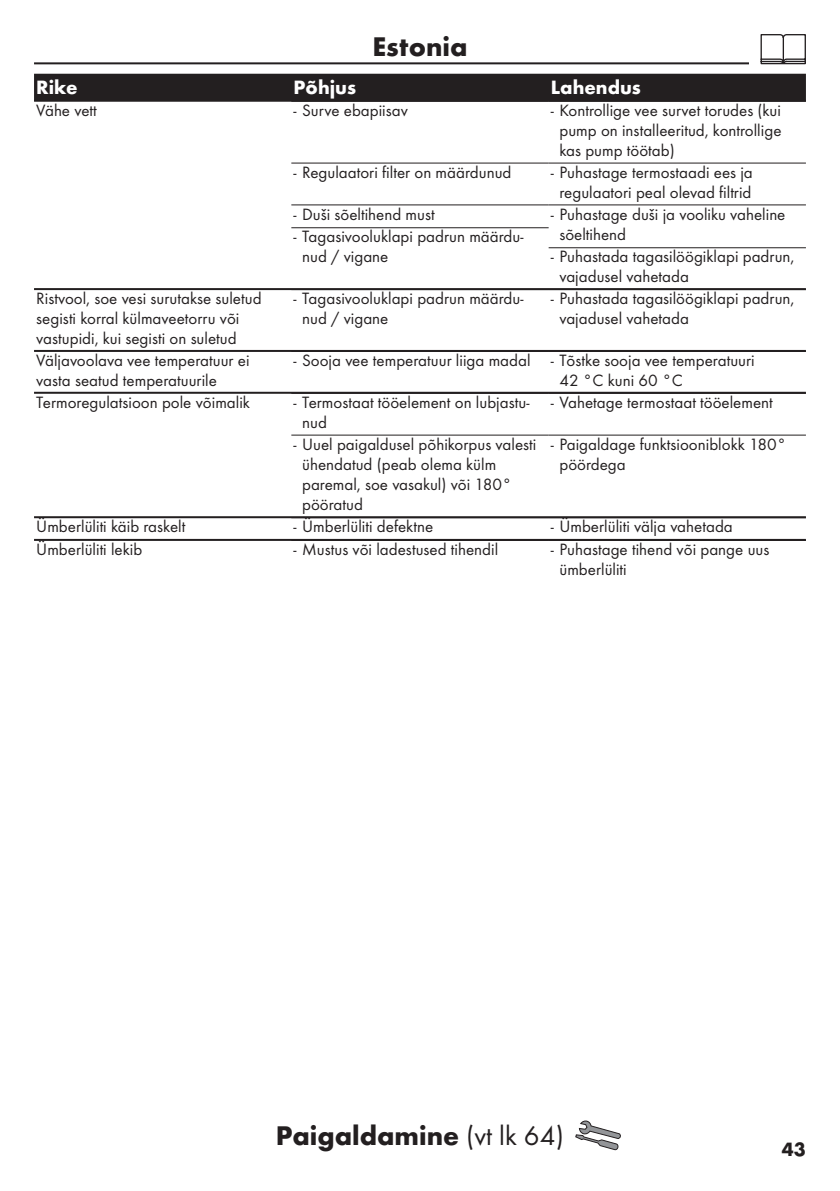
<style>
.page{position:relative;width:840px;height:1191px;background:#fff}
.page>*{position:absolute;margin:0;border:0;box-sizing:border-box;transform-origin:0 0}
.Montage_mit_Symbol_Rechts_ET{font:700 28px "Futura TOT";color:#231f20}
.Sprache_Rahmenwechsel_2_ET{font:700 28px "Futura TOT";color:#231f20}
.Tabelle_Kopf_ET{font:700 20px "Futura TOT";color:#fff}
.t1{font:700 20px "Futura TOT";color:#231f20}
.Tabelle_Spalte_ET{font:17px/20px "Futura TOT Boo";color:#231f20}
.s1{font-family:"Futura TOT Boo";font-weight:400}
</style>
<div class="page">
<hr style="left:34px;top:62px;width:771px;height:2px;background:#231f20">
<div style="left:748px;top:34px;width:68px;height:34px;background:#fff"></div>
<svg style="left:760px;top:34px;width:45px;height:30px"></svg>
<svg style="left:575px;top:1120px;width:45px;height:30px"></svg>
<div style="left:34px;top:74px;width:771px;height:26px;background:#231f20"></div>
<hr style="left:34px;top:100px;width:771px;height:2px;background:#231f20">
<hr style="left:291px;top:163px;width:257px;height:1px;background:#231f20">
<hr style="left:548px;top:163px;width:257px;height:1px;background:#231f20">
<hr style="left:291px;top:204px;width:257px;height:1px;background:#231f20">
<hr style="left:291px;top:227px;width:257px;height:1px;background:#231f20">
<hr style="left:548px;top:204px;width:257px;height:1px;background:#231f20">
<hr style="left:548px;top:247px;width:257px;height:1px;background:#231f20">
<hr style="left:34px;top:288px;width:771px;height:2px;background:#231f20">
<hr style="left:34px;top:350px;width:771px;height:2px;background:#231f20">
<hr style="left:34px;top:392px;width:771px;height:2px;background:#231f20">
<hr style="left:291px;top:434px;width:257px;height:1px;background:#231f20">
<hr style="left:548px;top:434px;width:257px;height:1px;background:#231f20">
<hr style="left:34px;top:516px;width:771px;height:2px;background:#231f20">
<hr style="left:34px;top:539px;width:771px;height:2px;background:#231f20">
<p class="Sprache_Rahmenwechsel_2_ET" style="left:372px;top:29px;width:96px">Estonia</p>
<p class="Tabelle_Kopf_ET" style="left:36px;top:75px;width:43px">Rike</p>
<p class="Tabelle_Kopf_ET" style="left:293px;top:75px;width:64px">Põhjus</p>
<p class="Tabelle_Kopf_ET" style="left:550px;top:75px;width:91px">Lahendus</p>
<p class="Tabelle_Spalte_ET" style="left:36px;top:100px;width:62px">Vähe vett</p>
<p class="Tabelle_Spalte_ET" style="left:293px;top:100px;width:116px">- Surve ebapiisav</p>
<p class="Tabelle_Spalte_ET" style="left:559px;top:100px;width:223px;text-align:justify;text-indent:-9px">- Kontrollige vee survet torudes (kui pump on installeeritud, kontrollige kas pump töötab)</p>
<p class="Tabelle_Spalte_ET" style="left:293px;top:162px;width:219px">- Regulaatori filter on määrdunud</p>
<p class="Tabelle_Spalte_ET" style="left:550px;top:162px;width:203px;text-align:center">- Puhastage termostaadi ees ja regulaatori peal olevad filtrid</p>
<p class="Tabelle_Spalte_ET" style="left:293px;top:204px;width:143px">- Duši sõeltihend must</p>
<p class="Tabelle_Spalte_ET" style="left:302px;top:227px;width:223px;text-indent:-9px">- Tagasivooluklapi padrun määrdu&shy;nud / vigane</p>
<p class="Tabelle_Spalte_ET" style="left:559px;top:204px;width:227px;text-indent:-9px">- Puhastage duši ja vooliku vaheline sõeltihend</p>
<p class="Tabelle_Spalte_ET" style="left:559px;top:247px;width:236px;text-indent:-9px">- Puhastada tagasilöögiklapi padrun, vajadusel vahetada</p>
<p class="Tabelle_Spalte_ET" style="left:36px;top:288px;width:227px">Ristvool, soe vesi surutakse suletud segisti korral külmaveetorru või vastupidi, kui segisti on suletud</p>
<p class="Tabelle_Spalte_ET" style="left:302px;top:288px;width:223px;text-indent:-9px">- Tagasivooluklapi padrun määrdu&shy;nud / vigane</p>
<p class="Tabelle_Spalte_ET" style="left:559px;top:288px;width:236px;text-indent:-9px">- Puhastada tagasilöögiklapi padrun, vajadusel vahetada</p>
<p class="Tabelle_Spalte_ET" style="left:36px;top:350px;width:215px">Väljavoolava vee temperatuur ei vasta seatud temperatuurile</p>
<p class="Tabelle_Spalte_ET" style="left:293px;top:350px;width:238px">- Sooja vee temperatuur liiga madal</p>
<p class="Tabelle_Spalte_ET" style="left:559px;top:350px;width:197px;text-indent:-9px">- Tõstke sooja vee temperatuuri<br>42 °C kuni 60 °C</p>
<p class="Tabelle_Spalte_ET" style="left:36px;top:392px;width:215px">Termoregulatsioon pole võimalik</p>
<p class="Tabelle_Spalte_ET" style="left:302px;top:392px;width:229px;text-indent:-9px">- Termostaat tööelement on lubjastu&shy;nud</p>
<p class="Tabelle_Spalte_ET" style="left:550px;top:392px;width:223px">- Vahetage termostaat tööelement</p>
<p class="Tabelle_Spalte_ET" style="left:302px;top:434px;width:236px;text-indent:-9px">- Uuel paigaldusel põhikorpus valesti ühendatud (peab olema külm paremal, soe vasakul) või 180° pööratud</p>
<p class="Tabelle_Spalte_ET" style="left:559px;top:434px;width:228px;text-indent:-9px">- Paigaldage funktsiooniblokk 180° pöördega</p>
<p class="Tabelle_Spalte_ET" style="left:36px;top:516px;width:150px">Ümberlüliti käib raskelt</p>
<p class="Tabelle_Spalte_ET" style="left:293px;top:516px;width:141px">- Ümberlüliti defektne</p>
<p class="Tabelle_Spalte_ET" style="left:550px;top:516px;width:183px">- Ümberlüliti välja vahetada</p>
<p class="Tabelle_Spalte_ET" style="left:36px;top:539px;width:108px">Ümberlüliti lekib</p>
<p class="Tabelle_Spalte_ET" style="left:293px;top:539px;width:206px">- Mustus või ladestused tihendil</p>
<p class="Tabelle_Spalte_ET" style="left:559px;top:539px;width:211px;text-indent:-9px">- Puhastage tihend või pange uus ümberlüliti</p>
<p class="Montage_mit_Symbol_Rechts_ET" style="left:276px;top:1118px;width:289px">Paigaldamine <span class="s1">(vt lk 64)</span></p>
<p class="t1" style="left:781px;top:1136px;width:25px">43</p>
</div>
